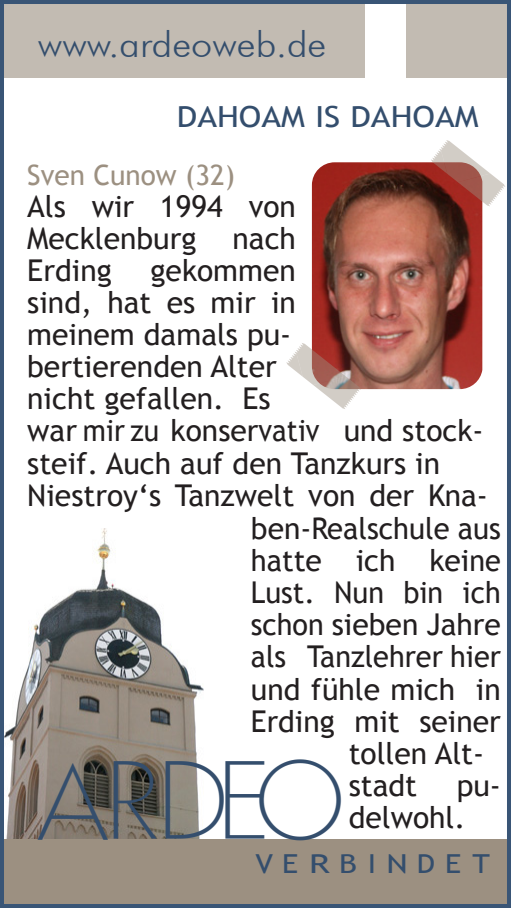
<style>
.page{position:relative;width:511px;height:908px;background:#fff}
.page>*{position:absolute;margin:0;border:0;box-sizing:border-box;transform-origin:0 0}
.t1{font:37.6px "Coffee Shop";color:#344e6d}
.t2{font:300 36px "Futura BT";color:#344e6d;scale:1.05 1}
.t3{font:30px/32px "Trebuchet MS";color:#231f20;text-align:justify}
.t4{font:30px "Trebuchet MS";color:#231f20;scale:.96 1}
.t5{font:29.2px "Trebuchet MS";color:#344e6d;scale:1.15 1}
.t6{font:28px "Trebuchet MS";color:#9c9081}
.t7{font:26px "Trebuchet MS";color:#344e6d;scale:1.15 1}
</style>
<div class="page">
<img style="left:5px;top:528px;width:199px;height:311px">
<div style="left:406px;top:0;width:104px;height:77px;background:#c2bbb2"></div>
<div style="left:0;top:0;width:364px;height:77px;background:#c2bbb2"></div>
<div style="left:0;top:839px;width:510px;height:68px;background:#9c9081"></div>
<img style="left:311px;top:162px;width:171px;height:227px">
<svg style="left:286px;top:342px;width:74px;height:67px"></svg>
<svg style="left:430px;top:140px;width:75px;height:66px"></svg>
<div style="left:0;top:0;width:510px;height:907px;border:4px solid #395576"></div>
<p class="t2" style="left:38px;top:22px;width:276px">www.ardeoweb.de</p>
<p class="t5" style="left:177px;top:100px;width:263px">DAHOAM IS DAHOAM</p>
<p class="t6" style="left:27px;top:159px;width:209px">Sven Cunow (32)</p>
<p class="t3" style="left:27px;top:191px;width:270px">Als wir 1994 von Mecklenburg nach Erding</p>
<p class="t3" style="left:27px;top:255px;width:270px;text-indent:123px">gekommen sind, hat es mir in meinem damals pu-</p>
<p class="t3" style="left:27px;top:351px;width:251px">bertierenden Alter</p>
<p class="t3" style="left:27px;top:383px;width:245px">nicht gefallen. Es</p>
<p class="t3" style="left:27px;top:415px;width:457px">war mir zu konservativ und stock-</p>
<p class="t3" style="left:27px;top:447px;width:414px">steif. Auch auf den Tanzkurs in</p>
<p class="t3" style="left:27px;top:479px;width:461px">Niestroy‘s Tanzwelt von der Kna-</p>
<p class="t3" style="left:251px;top:513px;width:251px">ben-Realschule aus</p>
<p class="t3" style="left:251px;top:545px;width:251px">hatte ich keine</p>
<p class="t4" style="left:251px;top:575px;width:261px">Lust. Nun bin ich</p>
<p class="t4" style="left:251px;top:607px;width:262px">schon sieben Jahre</p>
<p class="t4" style="left:251px;top:639px;width:262px">als Tanzlehrer hier</p>
<p class="t3" style="left:251px;top:673px;width:251px">und fühle mich in</p>
<p class="t3" style="left:251px;top:705px;width:251px">Erding mit seiner</p>
<p class="t3" style="left:348px;top:737px;width:137px">tollen Alt-</p>
<p class="t3" style="left:348px;top:769px;width:70px">stadt</p>
<p class="t1" style="left:47px;top:802px;width:301px">ARDEO</p>
<p class="t3" style="left:348px;top:769px;width:153px;text-indent:108px">pu&shy;delwohl.</p>
<p class="t7" style="left:255px;top:847px;width:205px">V E R BI N DET</p>
</div>
